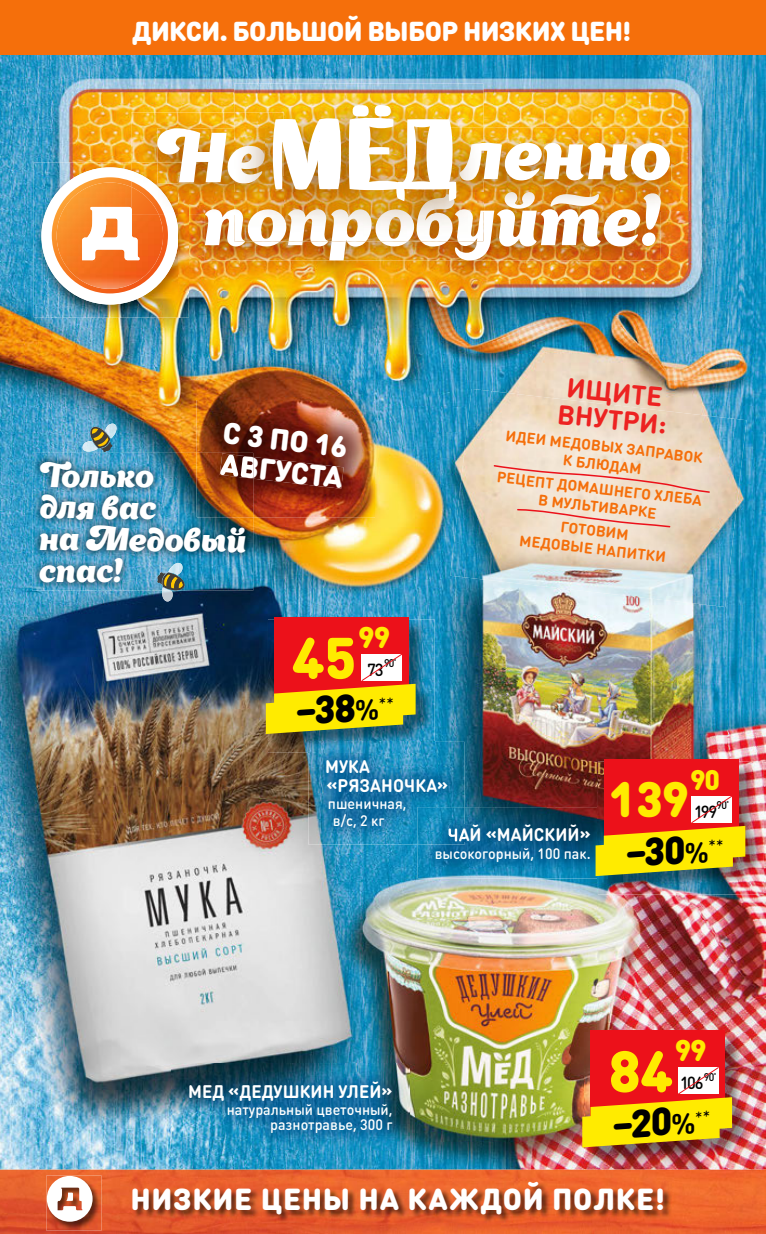
<style>
.page{position:relative;width:766px;height:1234px;background:#fff}
.page>*{position:absolute;margin:0;border:0;box-sizing:border-box;transform-origin:0 0}
.t1{font:69.15px "Appetite New";letter-spacing:-.01em;color:#fff}
.t2{font:68.4px "Appetite New";letter-spacing:-.01em;color:#fff}
.t3{font:900 57.45px "DIN Round Pro";color:#ffeb00}
.t4{font:900 49.05px "DIN Round Pro";color:#ffeb00}
.t5{font:900 38.7px "DIN Round Pro";color:#000}
.t6{font:31.65px/31.7px "Appetite New";color:#fff}
.t7{font:900 30px "DIN Round Pro";letter-spacing:.025em;color:#fff}
.t8{font:900 29.7px/31.5px "DIN Round Pro";color:#fff}
.t9{font:900 29.7px "DIN Round Pro";color:#ffeb00}
.t10{font:900 28.05px "DIN Round Pro";color:#ffeb00}
.t11{font:900 27px "DIN Round Pro";letter-spacing:-.025em;color:#fff}
.t12{font:700 27px/27px "DIN Round Pro";color:#ed2221}
.t13{font:700 18px/18.6px "DIN Round Pro";letter-spacing:.005em;color:#fff;scale:.95 1}
.t14{font:500 17.4px "DIN Round Pro";letter-spacing:-.095em;color:#000;scale:.95 1}
.t15{font:700 15px/18px "DIN Round Pro";color:#f56f0b;text-align:center}
.t16{font:500 15px/15px "DIN Round Pro";color:#fff;text-align:right;scale:.95 1}
.t17{font:500 11.1px "DIN Round Pro";color:#000;scale:.95 1}
.s1{font-weight:700;font-size:28.95px}
</style>
<div class="page">
<img style="left:0;top:55px;width:765px;height:1114px">
<img style="left:0;top:1169px;width:765px;height:64px">
<img style="left:34px;top:162px;width:155px;height:155px">
<div style="left:41px;top:167px;width:137px;height:137px;background:#fff;border-radius:50%"></div>
<div style="left:0;top:0;width:765px;height:55px;background:#f56f0b"></div>
<img style="left:46px;top:1175px;width:55px;height:55px">
<svg style="left:47px;top:1175px;width:46px;height:46px"></svg>
<svg style="left:89px;top:426px;width:23px;height:26px"></svg>
<img style="left:81px;top:441px;width:17px;height:10px">
<img style="left:105px;top:423px;width:12px;height:15px">
<img style="left:132px;top:1181px;width:539px;height:41px">
<img style="left:417px;top:807px;width:180px;height:71px">
<img style="left:464px;top:824px;width:114px;height:17px">
<img style="left:171px;top:1063px;width:238px;height:86px">
<img style="left:308px;top:741px;width:156px;height:103px">
<img style="left:417px;top:807px;width:47px;height:37px">
<img style="left:448px;top:824px;width:16px;height:17px">
<img style="left:450px;top:389px;width:296px;height:218px">
<svg style="left:493px;top:465px;width:216px;height:27px;background:#f0d4c3"></svg>
<svg style="left:517px;top:509px;width:153px;height:18px;background:#f0cfbe"></svg>
<img style="left:196px;top:400px;width:179px;height:117px">
<img style="left:253px;top:457px;width:90px;height:31px">
<img style="left:189px;top:211px;width:490px;height:80px">
<img style="left:179px;top:214px;width:10px;height:77px">
<img style="left:205px;top:211px;width:455px;height:49px">
<img style="left:456px;top:127px;width:233px;height:84px">
<img style="left:483px;top:177px;width:196px;height:34px">
<img style="left:483px;top:192px;width:177px;height:19px">
<img style="left:483px;top:143px;width:186px;height:38px">
<img style="left:131px;top:112px;width:103px;height:50px">
<img style="left:131px;top:162px;width:48px;height:52px">
<img style="left:131px;top:171px;width:44px;height:43px">
<svg style="left:52px;top:177px;width:116px;height:116px"></svg>
<img style="left:179px;top:183px;width:55px;height:31px">
<img style="left:205px;top:192px;width:29px;height:22px">
<img style="left:157px;top:128px;width:77px;height:49px">
<img style="left:157px;top:162px;width:32px;height:21px">
<img style="left:189px;top:177px;width:45px;height:6px">
<svg style="left:179px;top:177px;width:10px;height:6px"></svg>
<img style="left:234px;top:83px;width:249px;height:94px">
<img style="left:234px;top:192px;width:249px;height:49px">
<img style="left:459px;top:177px;width:24px;height:4px">
<img style="left:234px;top:112px;width:49px;height:102px">
<img style="left:234px;top:128px;width:30px;height:55px">
<img style="left:273px;top:105px;width:183px;height:96px">
<img style="left:32px;top:453px;width:221px;height:137px">
<img style="left:168px;top:563px;width:15px;height:9px">
<svg style="left:157px;top:572px;width:29px;height:29px"></svg>
<img style="left:196px;top:453px;width:57px;height:64px">
<img style="left:220px;top:453px;width:33px;height:25px">
<img style="left:597px;top:761px;width:166px;height:133px">
<img style="left:597px;top:875px;width:10px;height:3px">
<div style="left:603px;top:759px;width:135px;height:85px;background:#ec111a"></div>
<svg style="left:595px;top:796px;width:150px;height:79px"></svg>
<img style="left:268px;top:619px;width:166px;height:133px">
<img style="left:308px;top:741px;width:126px;height:11px">
<div style="left:274px;top:617px;width:134px;height:85px;background:#ec111a"></div>
<svg style="left:266px;top:653px;width:149px;height:80px"></svg>
<img style="left:584px;top:1032px;width:166px;height:133px">
<div style="left:590px;top:1030px;width:134px;height:85px;background:#ec111a"></div>
<img style="left:582px;top:1067px;width:149px;height:80px">
<h3 class="t11" style="left:132px;top:10px;width:500px">ДИКСИ. БОЛЬШОЙ ВЫБОР НИЗКИХ ЦЕН!</h3>
<h1 class="t1" style="left:156px;top:109px;width:110px">Не</h1>
<h1 class="t1" style="left:459px;top:106px;width:213px">ленно</h1>
<h2 class="t2" style="left:203px;top:172px;width:459px">попробуйте!</h2>
<h3 class="t8" style="left:225px;top:414px;width:127px;rotate:7deg">С 3 ПО 16<br>АВГУСТА</h3>
<h3 class="t6" style="left:40px;top:458px;width:209px;rotate:1deg">Только<br>для вас<br>на Медовый спас!</h3>
<h3 class="t9" style="left:358px;top:614px;width:34px">99</h3>
<p class="t14" style="left:367px;top:657px;width:19px">73</p>
<h3 class="t3" style="left:292px;top:614px;width:65px">45</h3>
<p class="t17" style="left:384px;top:655px;width:15px">90<sup>*</sup></p>
<h3 class="t5" style="left:292px;top:682px;width:101px;rotate:-4deg">–38<span class="s1">%</span> <sup>**</sup></h3>
<h3 class="t12" style="left:561px;top:373px;width:116px;rotate:5deg">ИЩИТЕ<br>ВНУТРИ:</h3>
<p class="t15" style="left:506px;top:426px;width:200px;rotate:6deg">ИДЕИ МЕДОВЫХ ЗАПРАВОК<br>К БЛЮДАМ</p>
<p class="t15" style="left:497px;top:468px;width:208px;rotate:6deg">РЕЦЕПТ ДОМАШНЕГО ХЛЕБА<br>В МУЛЬТИВАРКЕ</p>
<p class="t15" style="left:522px;top:513px;width:149px;rotate:6deg">ГОТОВИМ<br>МЕДОВЫЕ НАПИТКИ</p>
<p class="t13" style="left:325px;top:756px;width:131px">МУКА «РЯЗАНОЧКА»</p>
<p class="t16" style="left:333px;top:794px;width:79px;line-height:17.1px;text-align:left;text-indent:-5px">пшеничная, в/с, 2 кг</p>
<p class="t13" style="left:447px;top:824px;width:152px">ЧАЙ «МАЙСКИЙ»</p>
<p class="t16" style="left:434px;top:844px;width:165px">высокогорный, 100 пак.</p>
<h3 class="t10" style="left:689px;top:758px;width:32px">90</h3>
<p class="t14" style="left:694px;top:799px;width:26px">199</p>
<h3 class="t4" style="left:609px;top:761px;width:81px">139</h3>
<p class="t17" style="left:716px;top:797px;width:15px">90<sup>*</sup></p>
<h3 class="t5" style="left:622px;top:824px;width:101px;rotate:-4deg">–30<span class="s1">%</span> <sup>**</sup></h3>
<p class="t13" style="left:188px;top:1081px;width:217px">МЕД «ДЕДУШКИН УЛЕЙ»</p>
<p class="t16" style="left:227px;top:1101px;width:176px">натуральный цветочный, разнотравье, 300 г</p>
<h3 class="t9" style="left:674px;top:1027px;width:34px">99</h3>
<p class="t14" style="left:680px;top:1070px;width:26px">106</p>
<h3 class="t3" style="left:608px;top:1027px;width:65px">84</h3>
<p class="t17" style="left:703px;top:1068px;width:15px">90<sup>*</sup></p>
<h3 class="t5" style="left:609px;top:1095px;width:101px;rotate:-4deg">–20<span class="s1">%</span> <sup>**</sup></h3>
<h3 class="t7" style="left:130px;top:1175px;width:536px">НИЗКИЕ ЦЕНЫ НА КАЖДОЙ ПОЛКЕ!</h3>
</div>
